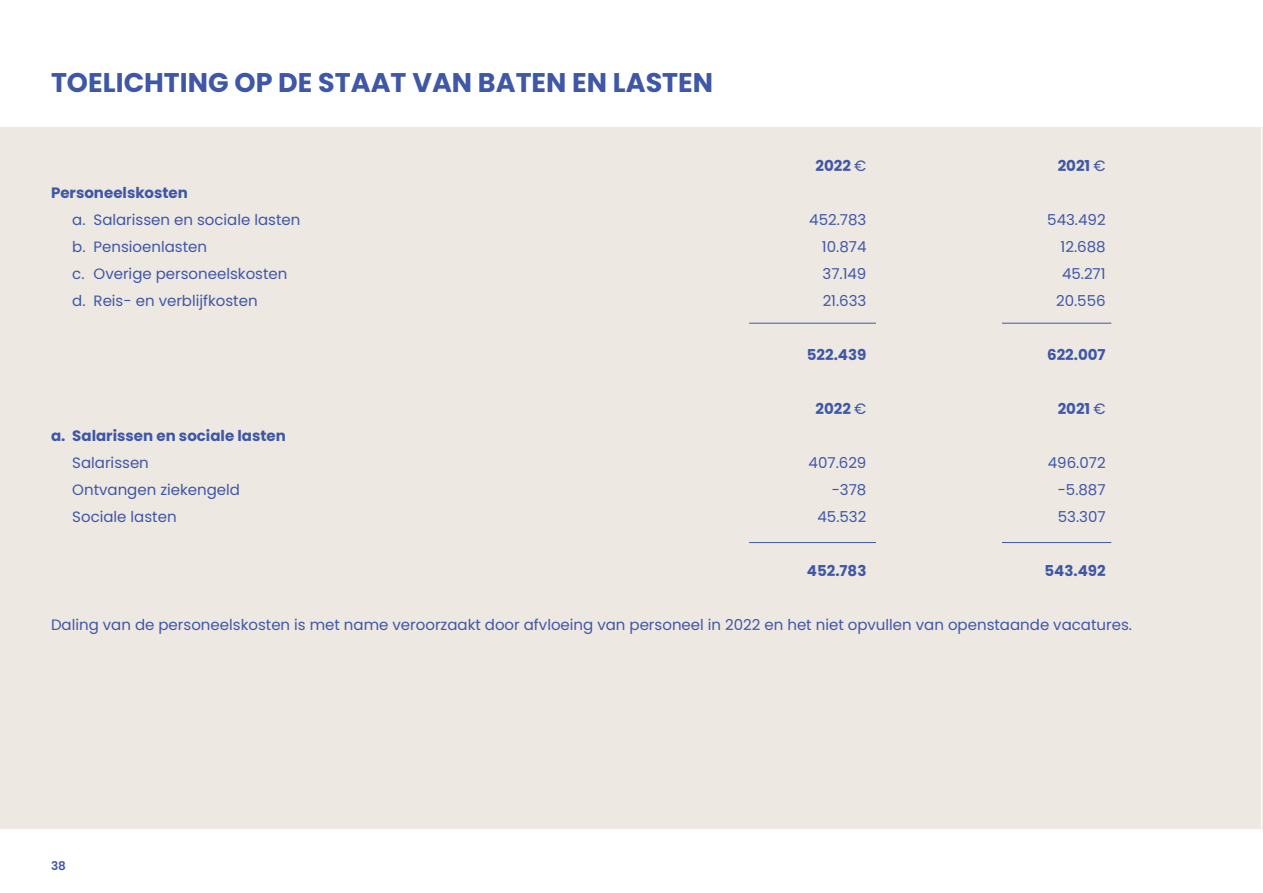
<style>
.page{position:relative;width:1263px;height:893px;background:#fff}
.page>*{position:absolute;margin:0;border:0;box-sizing:border-box;transform-origin:0 0}
.t1{font:700 27px "Poppins";color:#3e57a6}
.t2{font:15px "Poppins";color:#3e57a6}
.t3{font:700 15px "Poppins";color:#3e57a6}
.t4{font:600 12px "Poppins";color:#3e57a6}
.s1{font-weight:400}
</style>
<div class="page">
<div style="left:0;top:128px;width:1260px;height:701px;background:#eee8e2"></div>
<hr style="left:749px;top:542px;width:362px;height:1px;background:#3e57a6">
<hr style="left:749px;top:323px;width:362px;height:1px;background:#3e57a6">
<div style="left:876px;top:145px;width:125px;height:438px;background:#eee8e2"></div>
<h1 class="t1" style="left:51px;top:67px;width:664px">TOELICHTING OP DE STAAT VAN BATEN EN LASTEN</h1>
<p class="t3" style="left:816px;top:157px;width:52px">2022 <span class="s1">€</span></p>
<p class="t3" style="left:1058px;top:157px;width:49px">2021 <span class="s1">€</span></p>
<p class="t3" style="left:51px;top:184px;width:138px">Personeelskosten</p>
<p class="t2" style="left:72px;top:211px;width:230px">a. Salarissen en sociale lasten</p>
<p class="t2" style="left:809px;top:211px;width:59px">452.783</p>
<p class="t2" style="left:1047px;top:211px;width:60px">543.492</p>
<p class="t2" style="left:72px;top:238px;width:136px">b. Pensioenlasten</p>
<p class="t2" style="left:822px;top:238px;width:46px">10.874</p>
<p class="t2" style="left:1060px;top:238px;width:47px">12.688</p>
<p class="t2" style="left:72px;top:265px;width:217px">c. Overige personeelskosten</p>
<p class="t2" style="left:822px;top:265px;width:45px">37.149</p>
<p class="t2" style="left:1062px;top:265px;width:45px">45.271</p>
<p class="t2" style="left:72px;top:292px;width:187px">d. Reis- en verblijfkosten</p>
<p class="t2" style="left:823px;top:292px;width:45px">21.633</p>
<p class="t2" style="left:1056px;top:292px;width:51px">20.556</p>
<p class="t3" style="left:807px;top:346px;width:61px">522.439</p>
<p class="t3" style="left:1047px;top:346px;width:60px">622.007</p>
<p class="t3" style="left:816px;top:400px;width:52px">2022 <span class="s1">€</span></p>
<p class="t3" style="left:1058px;top:400px;width:49px">2021 <span class="s1">€</span></p>
<p class="t3" style="left:51px;top:427px;width:236px">a. Salarissen en sociale lasten</p>
<p class="t2" style="left:72px;top:454px;width:78px">Salarissen</p>
<p class="t2" style="left:809px;top:454px;width:59px">407.629</p>
<p class="t2" style="left:1048px;top:454px;width:59px">496.072</p>
<p class="t2" style="left:72px;top:481px;width:169px">Ontvangen ziekengeld</p>
<p class="t2" style="left:832px;top:481px;width:36px">-378</p>
<p class="t2" style="left:1058px;top:481px;width:49px">-5.887</p>
<p class="t2" style="left:72px;top:508px;width:106px">Sociale lasten</p>
<p class="t2" style="left:817px;top:508px;width:50px">45.532</p>
<p class="t2" style="left:1058px;top:508px;width:49px">53.307</p>
<p class="t3" style="left:807px;top:562px;width:61px">452.783</p>
<p class="t3" style="left:1044px;top:562px;width:63px">543.492</p>
<p class="t2" style="left:51px;top:616px;width:1082px">Daling van de personeelskosten is met name veroorzaakt door afvloeing van personeel in 2022 en het niet opvullen van openstaande vacatures.</p>
<p class="t4" style="left:51px;top:859px;width:16px">38</p>
</div>
